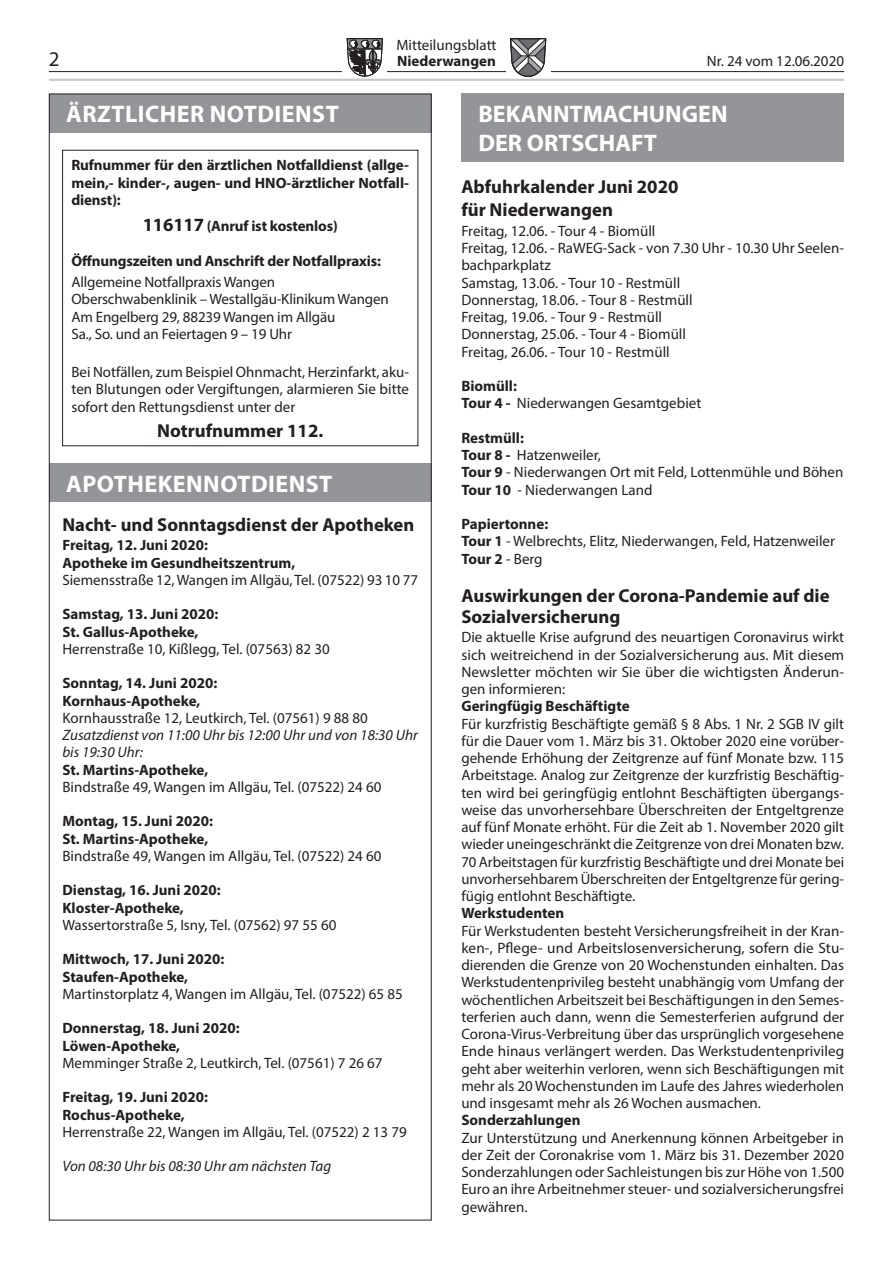
<style>
.page{position:relative;width:893px;height:1263px;background:#fff}
.page>*{position:absolute;margin:0;border:0;box-sizing:border-box;transform-origin:0 0}
.t1{font:700 24px "Myriad Pro";letter-spacing:.02em;color:#fff}
.t2{font:700 24px/28.8px "Myriad Pro";color:#fff}
.t3{font:21px "Myriad Pro";color:#231f20}
.t4{font:700 18.75px/23.1px "Myriad Pro";color:#231f20}
.t5{font:15px/17.2px "Myriad Pro";color:#231f20}
.t6{font:700 15px/17.2px "Myriad Pro";color:#231f20}
.t7{font:italic 15px/17.2px "Myriad Pro";color:#231f20}
.s1{font-weight:700}
.s2{font-size:18.75px}
</style>
<div class="page">
<hr style="left:49px;top:71px;width:795px;height:1px;background:#231f20">
<div style="left:342px;top:34px;width:45px;height:47px;background:#fff"></div>
<svg style="left:347px;top:38px;width:36px;height:39px"></svg>
<div style="left:506px;top:34px;width:44px;height:47px;background:#fff"></div>
<svg style="left:510px;top:38px;width:36px;height:39px"></svg>
<hr style="left:49px;top:79px;width:795px;height:2px;background:#c7c8ca">
<div style="left:461px;top:93px;width:383px;height:68px;background:#939598"></div>
<div style="left:49px;top:94px;width:383px;height:39px;background:#939598"></div>
<div style="left:49px;top:463px;width:383px;height:39px;background:#939598"></div>
<p class="t5" style="left:396px;top:36px;width:102px">Mitteilungsblatt</p>
<h2 class="t3" style="left:49px;top:46px;width:12px">2</h2>
<p class="t6" style="left:397px;top:52px;width:100px">Niederwangen</p>
<p class="t5" style="left:707px;top:52px;width:139px">Nr. 24 vom 12.06.2020</p>
<h1 class="t2" style="left:478px;top:98px;width:251px">BEKANNTMACHUNGEN<br>DER ORTSCHAFT</h1>
<p class="t4" style="left:461px;top:175px;width:219px">Abfuhrkalender Juni 2020 für Niederwangen</p>
<p class="t5" style="left:461px;top:222px;width:384px">Freitag, 12.06. - Tour 4 - Biomüll<br>Freitag, 12.06. - RaWEG-Sack - von 7.30 Uhr - 10.30 Uhr Seelen&shy;bachparkplatz<br>Samstag, 13.06. - Tour 10 - Restmüll<br>Donnerstag, 18.06. - Tour 8 - Restmüll<br>Freitag, 19.06. - Tour 9 - Restmüll<br>Donnerstag, 25.06. - Tour 4 - Biomüll<br>Freitag, 26.06. - Tour 10 - Restmüll</p>
<p class="t5" style="left:461px;top:377px;width:241px"><span class="s1">Biomüll:<br>Tour 4 -</span> Niederwangen Gesamtgebiet</p>
<p class="t5" style="left:461px;top:429px;width:383px"><span class="s1">Restmüll:<br>Tour 8 -</span> Hatzenweiler,<br><span class="s1">Tour 9</span> - Niederwangen Ort mit Feld, Lottenmühle und Böhen<br><span class="s1">Tour 10</span> - Niederwangen Land</p>
<p class="t5" style="left:461px;top:515px;width:375px"><span class="s1">Papiertonne:<br>Tour 1</span> - Welbrechts, Elitz, Niederwangen, Feld, Hatzenweiler<br><span class="s1">Tour 2</span> - Berg</p>
<p class="t4" style="left:461px;top:584px;width:370px;line-height:21px">Auswirkungen der Corona-Pandemie auf die<br>Sozialversicherung</p>
<p class="t5" style="left:461px;top:628px;width:384px;text-align:justify">Die aktuelle Krise aufgrund des neuartigen Coronavirus wirkt sich weitreichend in der Sozialversicherung aus. Mit diesem Newsletter möchten wir Sie über die wichtigsten Änderun&shy;gen informieren:</p>
<p class="t6" style="left:461px;top:697px;width:170px">Geringfügig Beschäftigte</p>
<p class="t5" style="left:461px;top:715px;width:384px;text-align:justify">Für kurzfristig Beschäftigte gemäß § 8 Abs. 1 Nr. 2 SGB IV gilt für die Dauer vom 1. März bis 31. Oktober 2020 eine vorüber&shy;gehende Erhöhung der Zeitgrenze auf fünf Monate bzw. 115<br>Arbeitstage. Analog zur Zeitgrenze der kurzfristig Beschäftig&shy;ten wird bei geringfügig entlohnt Beschäftigten übergangs&shy;weise das unvorhersehbare Überschreiten der Entgeltgrenze auf fünf Monate erhöht. Für die Zeit ab 1. November 2020 gilt wieder uneingeschränkt die Zeitgrenze von drei Monaten bzw.<br>70 Arbeitstagen für kurzfristig Beschäftigte und drei Monate bei unvorhersehbarem Überschreiten der Entgeltgrenze für gering&shy;fügig entlohnt Beschäftigte.</p>
<p class="t6" style="left:461px;top:904px;width:104px">Werkstudenten</p>
<p class="t5" style="left:461px;top:922px;width:384px;text-align:justify">Für Werkstudenten besteht Versicherungsfreiheit in der Kran&shy;ken-, Pflege- und Arbeitslosenversicherung, sofern die Stu&shy;dierenden die Grenze von 20 Wochenstunden einhalten. Das Werkstudentenprivileg besteht unabhängig vom Umfang der wöchentlichen Arbeitszeit bei Beschäftigungen in den Semes&shy;terferien auch dann, wenn die Semesterferien aufgrund der Corona-Virus-Verbreitung über das ursprünglich vorgesehene Ende hinaus verlängert werden. Das Werkstudentenprivileg geht aber weiterhin verloren, wenn sich Beschäftigungen mit mehr als 20 Wochenstunden im Laufe des Jahres wiederholen und insgesamt mehr als 26 Wochen ausmachen.</p>
<p class="t6" style="left:461px;top:1111px;width:121px">Sonderzahlungen</p>
<p class="t5" style="left:461px;top:1129px;width:384px;text-align:justify">Zur Unterstützung und Anerkennung können Arbeitgeber in der Zeit der Coronakrise vom 1. März bis 31. Dezember 2020<br>Sonderzahlungen oder Sachleistungen bis zur Höhe von 1.500<br>Euro an ihre Arbeitnehmer steuer- und sozialversicherungsfrei gewähren.</p>
<h1 class="t1" style="left:66px;top:99px;width:274px">ÄRZTLICHER NOTDIENST</h1>
<p class="t6" style="left:71px;top:156px;width:339px;text-align:justify">Rufnummer für den ärztlichen Notfalldienst (allge&shy;mein,- kinder-, augen- und HNO-ärztlicher Notfall&shy;dienst):</p>
<p class="t6" style="left:143px;top:216px;width:197px"><span class="s2">116117</span> (Anruf ist kostenlos)</p>
<p class="t6" style="left:71px;top:251px;width:311px">Öffnungszeiten und Anschrift der Notfallpraxis:</p>
<p class="t5" style="left:71px;top:273px;width:319px">Allgemeine Notfallpraxis Wangen Oberschwabenklinik – Westallgäu-Klinikum Wangen Am Engelberg 29, 88239 Wangen im Allgäu<br>Sa., So. und an Feiertagen 9 – 19 Uhr</p>
<p class="t5" style="left:71px;top:363px;width:339px;text-align:justify">Bei Notfällen, zum Beispiel Ohnmacht, Herzinfarkt, aku&shy;ten Blutungen oder Vergiftungen, alarmieren Sie bitte sofort den Rettungsdienst unter der</p>
<p class="t4" style="left:157px;top:418px;width:168px">Notrufnummer 112.</p>
<h1 class="t1" style="left:66px;top:468px;width:268px">APOTHEKENNOTDIENST</h1>
<p class="t4" style="left:62px;top:512px;width:353px">Nacht- und Sonntagsdienst der Apotheken</p>
<p class="t6" style="left:62px;top:536px;width:234px">Freitag, 12. Juni 2020:<br>Apotheke im Gesundheitszentrum,</p>
<p class="t5" style="left:62px;top:571px;width:357px">Siemensstraße 12, Wangen im Allgäu, Tel. (07522) 93 10 77</p>
<p class="t6" style="left:62px;top:605px;width:158px">Samstag, 13. Juni 2020:<br>St. Gallus-Apotheke,</p>
<p class="t5" style="left:62px;top:640px;width:269px">Herrenstraße 10, Kißlegg, Tel. (07563) 82 30</p>
<p class="t6" style="left:62px;top:674px;width:156px">Sonntag, 14. Juni 2020:<br>Kornhaus-Apotheke,</p>
<p class="t5" style="left:62px;top:709px;width:307px">Kornhausstraße 12, Leutkirch, Tel. (07561) 9 88 80</p>
<p class="t7" style="left:62px;top:726px;width:357px">Zusatzdienst von 11:00 Uhr bis 12:00 Uhr und von 18:30 Uhr bis 19:30 Uhr:</p>
<p class="t6" style="left:62px;top:760px;width:147px">St. Martins-Apotheke,</p>
<p class="t5" style="left:62px;top:778px;width:321px">Bindstraße 49, Wangen im Allgäu, Tel. (07522) 24 60</p>
<p class="t6" style="left:62px;top:812px;width:152px">Montag, 15. Juni 2020:<br>St. Martins-Apotheke,</p>
<p class="t5" style="left:62px;top:847px;width:321px">Bindstraße 49, Wangen im Allgäu, Tel. (07522) 24 60</p>
<p class="t6" style="left:62px;top:881px;width:160px">Dienstag, 16. Juni 2020:<br>Kloster-Apotheke,</p>
<p class="t5" style="left:62px;top:916px;width:276px">Wassertorstraße 5, Isny, Tel. (07562) 97 55 60</p>
<p class="t6" style="left:62px;top:950px;width:163px">Mittwoch, 17. Juni 2020:<br>Staufen-Apotheke,</p>
<p class="t5" style="left:62px;top:985px;width:342px">Martinstorplatz 4, Wangen im Allgäu, Tel. (07522) 65 85</p>
<p class="t6" style="left:62px;top:1019px;width:179px">Donnerstag, 18. Juni 2020:<br>Löwen-Apotheke,</p>
<p class="t5" style="left:62px;top:1054px;width:322px">Memminger Straße 2, Leutkirch, Tel. (07561) 7 26 67</p>
<p class="t6" style="left:62px;top:1088px;width:147px">Freitag, 19. Juni 2020:<br>Rochus-Apotheke,</p>
<p class="t5" style="left:62px;top:1123px;width:346px">Herrenstraße 22, Wangen im Allgäu, Tel. (07522) 2 13 79</p>
<p class="t7" style="left:62px;top:1157px;width:270px">Von 08:30 Uhr bis 08:30 Uhr am nächsten Tag</p>
</div>
